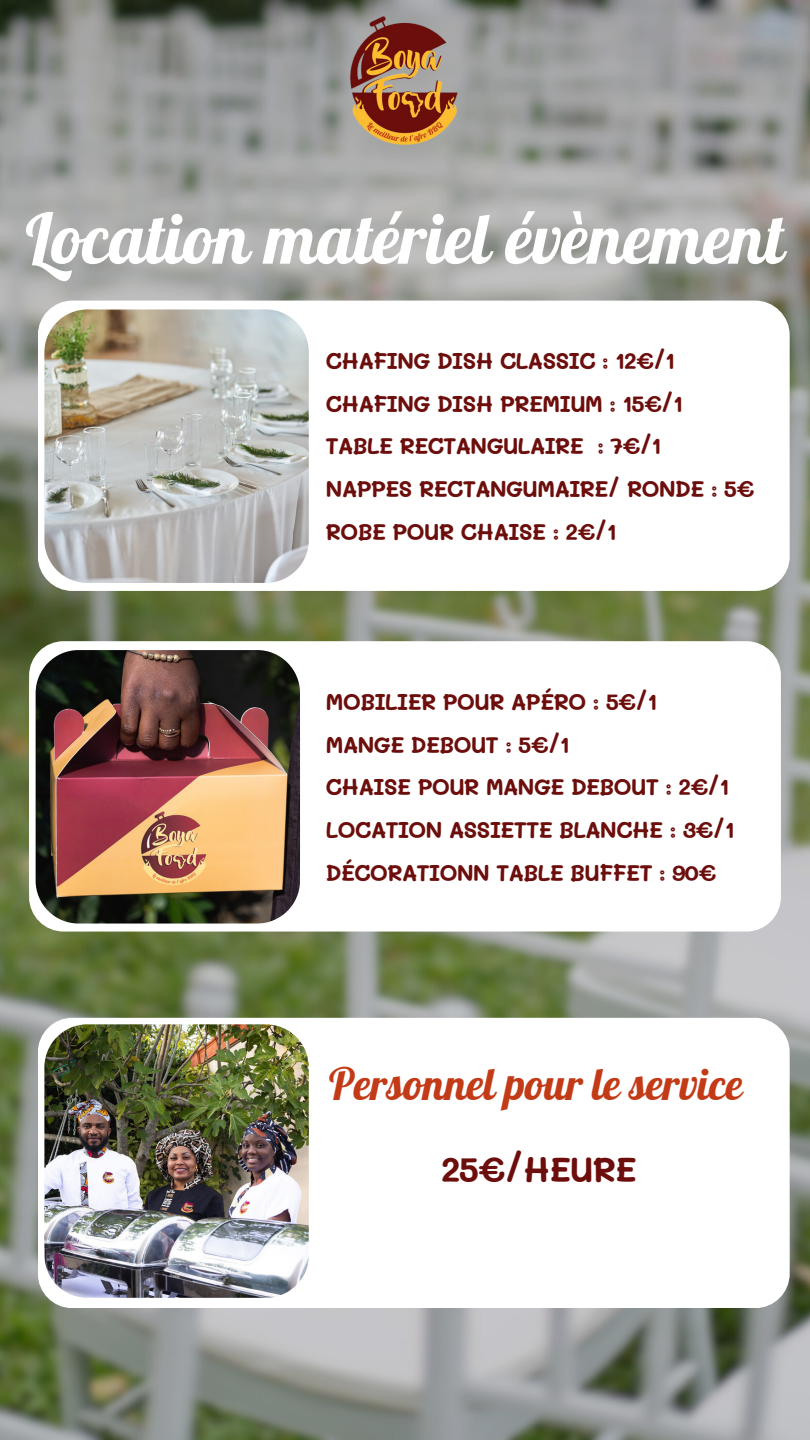
<style>
.page{position:relative;width:810px;height:1440px;background:#fff}
.page>*{position:absolute;margin:0;border:0;box-sizing:border-box;transform-origin:0 0}
.t1{font:70px "Lobster";color:#fff}
.t2{font:43.6px "Lobster";color:#c33a17}
.t3{font:700 34.6px "Mali";letter-spacing:-.045em;color:#6c0e0c}
.t4{font:700 22.6px/42.8px "Mali";letter-spacing:-.045em;color:#6c0e0c}
</style>
<div class="page">
<img style="left:0;top:0;width:810px;height:1440px">
<div style="left:38px;top:301px;width:752px;height:290px;background:#fff;border-radius:35px"></div>
<svg style="left:38px;top:303px;width:271px;height:287px;background:#bdbcb6"></svg>
<div style="left:38px;top:1018px;width:752px;height:290px;background:#fff;border-radius:35px"></div>
<img style="left:38px;top:1018px;width:271px;height:286px">
<img style="left:326px;top:0;width:159px;height:159px">
<div style="left:29px;top:641px;width:752px;height:291px;background:#fff;border-radius:35px"></div>
<img style="left:29px;top:644px;width:271px;height:286px">
<p class="t1" style="left:26px;top:194px;width:760px">Location matériel évènement</p>
<p class="t4" style="left:326px;top:338px;width:430px">CHAFING DISH CLASSIC : 12€/1<br>CHAFING DISH PREMIUM : 15€/1<br>TABLE RECTANGULAIRE : 7€/1<br>NAPPES RECTANGUMAIRE/ RONDE : 5€<br>ROBE POUR CHAISE : 2€/1</p>
<p class="t4" style="left:326px;top:680px;width:333px">MOBILIER POUR APÉRO : 5€/1</p>
<p class="t4" style="left:326px;top:722px;width:246px">MANGE DEBOUT : 5€/1</p>
<p class="t4" style="left:326px;top:765px;width:405px">CHAISE POUR MANGE DEBOUT : 2€/1</p>
<h2 class="t4" style="left:326px;top:808px;width:411px">LOCATION ASSIETTE BLANCHE : 3€/1</h2>
<p class="t4" style="left:326px;top:851px;width:392px">DÉCORATIONN TABLE BUFFET : 90€</p>
<p class="t2" style="left:329px;top:1057px;width:415px">Personnel pour le service</p>
<p class="t3" style="left:441px;top:1146px;width:197px">25€/HEURE</p>
</div>
